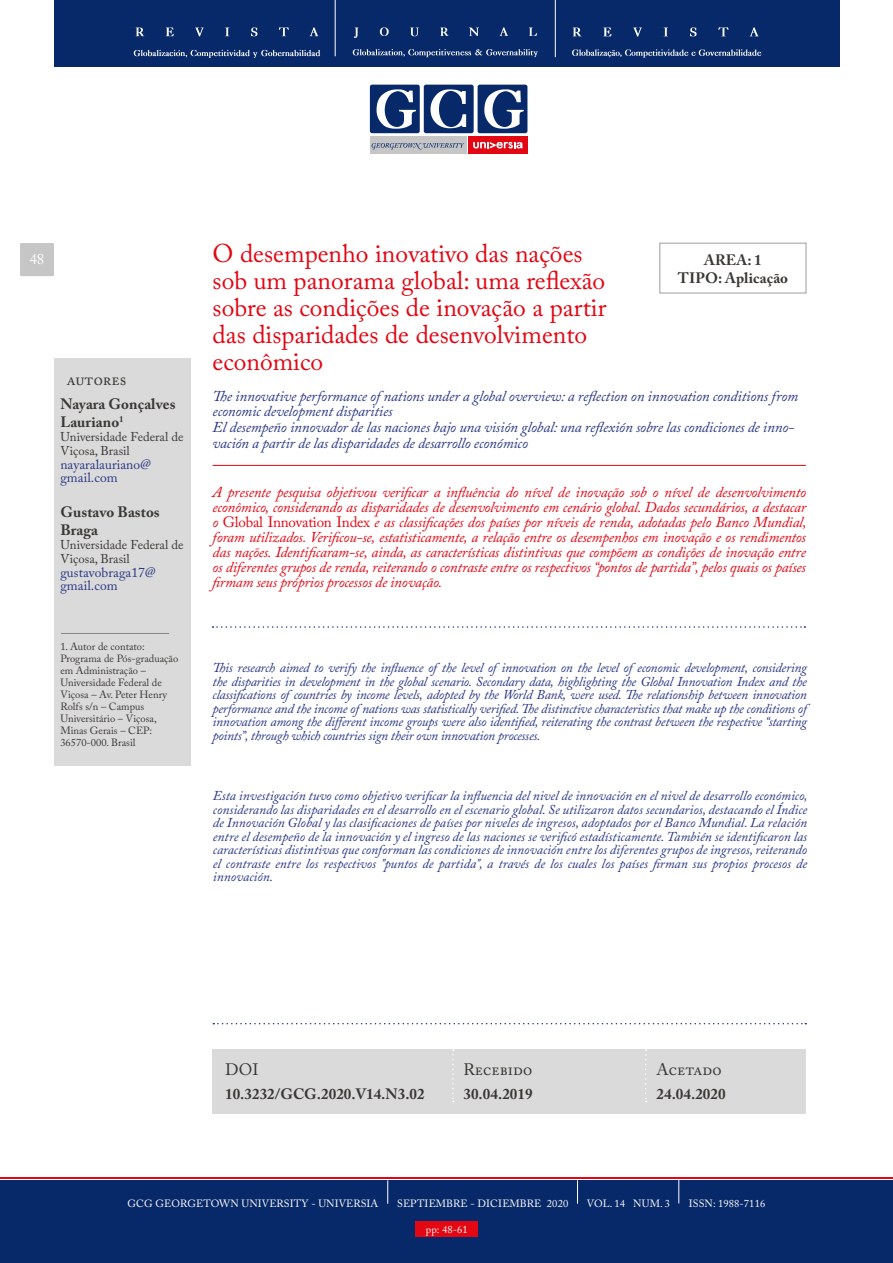
<style>
.page{position:relative;width:893px;height:1263px;background:#fff}
.page>*{position:absolute;margin:0;border:0;box-sizing:border-box;transform-origin:0 0}
.t1{font:25.5px/27px "Adobe Caslon Pro";color:#e30613}
.t2{font:16.5px "Adobe Caslon Pro";letter-spacing:.005em;color:#3a3835}
.t3{font:italic 15px/15px "Adobe Caslon Pro";letter-spacing:-.015em;color:#e30613;text-align:justify}
.t4{font:italic 15px/15.8px "Adobe Caslon Pro";letter-spacing:-.01em;color:#283583}
.t5{font:700 15px/18px "Adobe Caslon Pro";letter-spacing:.005em;color:#3a3835}
.t6{font:15px "Adobe Caslon Pro";color:#fff}
.t7{font:italic 13.5px/13.5px "Adobe Caslon Pro";letter-spacing:-.005em;color:#283583;text-align:justify}
.t8{font:13.5px/13.5px "Adobe Caslon Pro";color:#283583}
.t9{font:12.75px/14.2px "Adobe Caslon Pro";color:#3a3835}
.t10{font:10.5px/12px "Adobe Caslon Pro";color:#3a3835}
.t11{font:10.5px "Adobe Caslon Pro";letter-spacing:.01em;color:#fff}
.s1{font-style:normal}
</style>
<div class="page">
<hr style="left:213px;top:465px;width:593px;height:1px;background:#e30613">
<div style="left:213px;top:1049px;width:593px;height:65px;background:#dadada"></div>
<svg style="left:213px;top:1023px;width:593px;height:1px"></svg>
<svg style="left:452px;top:1049px;width:2px;height:53px"></svg>
<svg style="left:645px;top:1049px;width:2px;height:53px"></svg>
<hr style="left:0;top:1177px;width:893px;height:1px;background:#e30613">
<div style="left:0;top:1180px;width:893px;height:83px;background:#082969"></div>
<svg style="left:577px;top:1180px;width:1px;height:24px"></svg>
<svg style="left:387px;top:1180px;width:1px;height:24px"></svg>
<svg style="left:679px;top:1180px;width:1px;height:23px"></svg>
<div style="left:370px;top:85px;width:50px;height:48px;background:#082969;border-radius:2px"></div>
<div style="left:424px;top:85px;width:50px;height:48px;background:#082969;border-radius:2px"></div>
<div style="left:478px;top:85px;width:49px;height:48px;background:#082969;border-radius:2px"></div>
<div style="left:468px;top:136px;width:60px;height:18px;background:#e30613"></div>
<svg style="left:473px;top:142px;width:50px;height:6px"></svg>
<div style="left:370px;top:136px;width:96px;height:18px;background:#c6c6c6"></div>
<svg style="left:372px;top:143px;width:92px;height:7px"></svg>
<svg style="left:377px;top:89px;width:39px;height:40px"></svg>
<svg style="left:430px;top:89px;width:36px;height:39px"></svg>
<svg style="left:484px;top:89px;width:40px;height:40px"></svg>
<div style="left:54px;top:0;width:785px;height:67px;background:#082969"></div>
<svg style="left:136px;top:28px;width:8px;height:8px"></svg>
<svg style="left:166px;top:28px;width:8px;height:8px"></svg>
<svg style="left:195px;top:28px;width:9px;height:8px"></svg>
<svg style="left:225px;top:28px;width:4px;height:8px"></svg>
<svg style="left:251px;top:27px;width:6px;height:9px"></svg>
<svg style="left:279px;top:27px;width:10px;height:9px"></svg>
<svg style="left:310px;top:27px;width:8px;height:9px"></svg>
<svg style="left:134px;top:50px;width:186px;height:8px"></svg>
<svg style="left:353px;top:49px;width:185px;height:8px"></svg>
<svg style="left:354px;top:28px;width:4px;height:10px"></svg>
<svg style="left:380px;top:27px;width:9px;height:9px"></svg>
<svg style="left:411px;top:28px;width:7px;height:8px"></svg>
<svg style="left:440px;top:28px;width:9px;height:8px"></svg>
<svg style="left:469px;top:28px;width:9px;height:8px"></svg>
<svg style="left:500px;top:27px;width:8px;height:9px"></svg>
<svg style="left:529px;top:28px;width:8px;height:8px"></svg>
<svg style="left:573px;top:28px;width:8px;height:8px"></svg>
<svg style="left:604px;top:28px;width:7px;height:8px"></svg>
<svg style="left:633px;top:28px;width:9px;height:9px"></svg>
<svg style="left:664px;top:28px;width:3px;height:8px"></svg>
<svg style="left:690px;top:27px;width:7px;height:9px"></svg>
<svg style="left:718px;top:27px;width:10px;height:9px"></svg>
<svg style="left:750px;top:27px;width:9px;height:9px"></svg>
<svg style="left:572px;top:49px;width:189px;height:9px"></svg>
<hr style="left:335px;top:0;width:1px;height:56px;background:#fff">
<hr style="left:555px;top:0;width:1px;height:57px;background:#fff">
<div style="left:20px;top:243px;width:34px;height:33px;background:#c6c6c6;border-radius:2px"></div>
<div style="left:54px;top:359px;width:137px;height:407px;background:#dadada"></div>
<div style="left:660px;top:243px;width:146px;height:50px;border:1px solid #9d9d9c"></div>
<svg style="left:212px;top:626px;width:593px;height:2px"></svg>
<hr style="left:61px;top:633px;width:108px;height:1px;background:#878787">
<div style="left:415px;top:1221px;width:63px;height:16px;background:#e30613"></div>
<p class="t6" style="left:29px;top:250px;width:16px">48</p>
<p class="t2" style="left:67px;top:369px;width:61px">autores</p>
<p class="t5" style="left:60px;top:394px;width:117px">Nayara Gonçalves<br>Lauriano<sup>1</sup></p>
<p class="t9" style="left:60px;top:429px;width:125px">Universidade Federal de<br>Viçosa, Brasil</p>
<p class="t8" style="left:60px;top:457px;width:92px">nayaralauriano@ gmail.com</p>
<p class="t5" style="left:60px;top:502px;width:101px">Gustavo Bastos<br>Braga</p>
<p class="t9" style="left:60px;top:537px;width:125px">Universidade Federal de<br>Viçosa, Brasil</p>
<p class="t8" style="left:60px;top:565px;width:97px">gustavobraga17@ gmail.com</p>
<p class="t10" style="left:60px;top:640px;width:119px">1. Autor de contato:<br>Programa de Pós-graduação em Administração –<br>Universidade Federal de<br>Viçosa – Av. Peter Henry<br>Rolfs s/n – Campus<br>Universitário – Viçosa,<br>Minas Gerais – CEP:<br>36570-000. Brasil</p>
<h1 class="t1" style="left:213px;top:240px;width:395px">O desempenho inovativo das nações sob um panorama global: uma reflexão sobre as condições de inovação a partir das disparidades de desenvolvimento econômico</h1>
<p class="t5" style="left:678px;top:250px;width:112px;text-align:center">AREA: 1<br>TIPO: Aplicação</p>
<p class="t4" style="left:213px;top:387px;width:587px">The innovative performance of nations under a global overview: a reflection on innovation conditions from economic development disparities<br>El desempeño innovador de las naciones bajo una visión global: una reflexión sobre las condiciones de inno&shy;vación a partir de las disparidades de desarrollo económico</p>
<p class="t3" style="left:213px;top:484px;width:595px">A presente pesquisa objetivou verificar a influência do nível de inovação sob o nível de desenvolvimento econômico, considerando as disparidades de desenvolvimento em cenário global. Dados secundários, a destacar o <span class="s1">Global Innovation Index</span> e as classificações dos países por níveis de renda, adotadas pelo Banco Mundial, foram utilizados. Verificou-se, estatisticamente, a relação entre os desempenhos em inovação e os rendimentos das nações. Identificaram-se, ainda, as características distintivas que compõem as condições de inovação entre os diferentes grupos de renda, reiterando o contraste entre os respectivos “pontos de partida”, pelos quais os países firmam seus próprios processos de inovação.</p>
<p class="t7" style="left:213px;top:661px;width:596px">This research aimed to verify the influence of the level of innovation on the level of economic development, considering the disparities in development in the global scenario. Secondary data, highlighting the Global Innovation Index and the classifications of countries by income levels, adopted by the World Bank, were used. The relationship between innovation performance and the income of nations was statistically verified. The distinctive characteristics that make up the conditions of innovation among the different income groups were also identified, reiterating the contrast between the respective “starting points”, through which countries sign their own innovation processes.</p>
<p class="t7" style="left:213px;top:789px;width:596px">Esta investigación tuvo como objetivo verificar la influencia del nivel de innovación en el nivel de desarrollo económico, considerando las disparidades en el desarrollo en el escenario global. Se utilizaron datos secundarios, destacando el Índice de Innovación Global y las clasificaciones de países por niveles de ingresos, adoptados por el Banco Mundial. La relación entre el desempeño de la innovación y el ingreso de las naciones se verificó estadísticamente. También se identificaron las características distintivas que conforman las condiciones de innovación entre los diferentes grupos de ingresos, reiterando el contraste entre los respectivos "puntos de partida", a través de los cuales los países firman sus propios procesos de innovación.</p>
<p class="t2" style="left:463px;top:1059px;width:70px">Recebido</p>
<p class="t2" style="left:657px;top:1059px;width:66px">Acetado</p>
<p class="t2" style="left:225px;top:1060px;width:35px">DOI</p>
<p class="t5" style="left:225px;top:1084px;width:201px">10.3232/GCG.2020.V14.N3.02</p>
<p class="t5" style="left:463px;top:1084px;width:71px">30.04.2019</p>
<p class="t5" style="left:656px;top:1084px;width:71px">24.04.2020</p>
<p class="t11" style="left:128px;top:1197px;width:252px">GCG GEORGETOWN UNIVERSITY - UNIVERSIA</p>
<p class="t11" style="left:397px;top:1197px;width:173px">SEPTIEMBRE - DICIEMBRE 2020</p>
<p class="t11" style="left:587px;top:1197px;width:85px">VOL. 14 NUM. 3</p>
<p class="t11" style="left:689px;top:1197px;width:78px">ISSN: 1988-7116</p>
<p class="t11" style="left:426px;top:1223px;width:43px">pp: 48-61</p>
</div>
